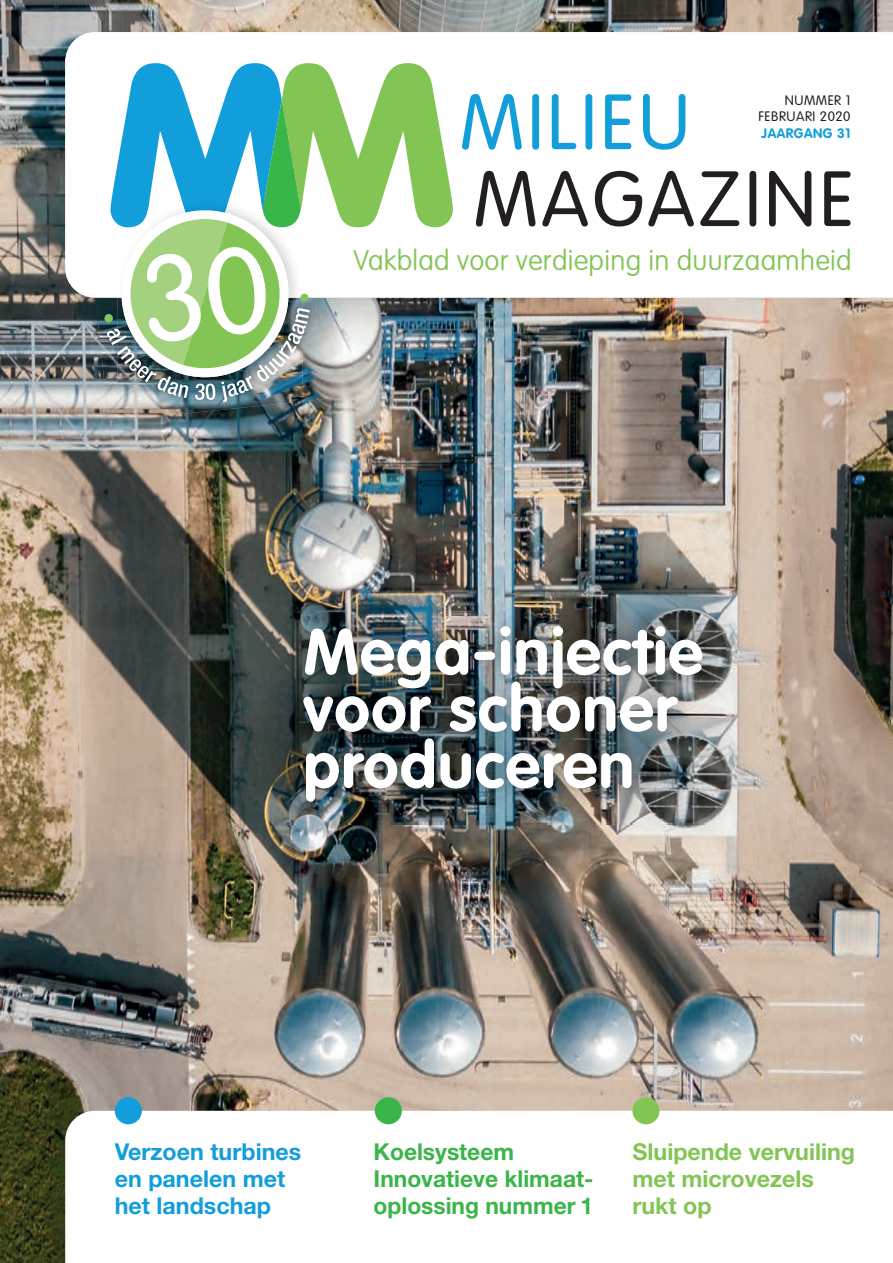
<style>
.page{position:relative;width:893px;height:1263px;background:#fff}
.page>*{position:absolute;margin:0;border:0;box-sizing:border-box;transform-origin:0 0}
.t1{font:700 64.05px/56.7px "VAG Rounded";letter-spacing:.02em;color:#fff}
.t2{font:100 27.9px "VAG Rounded";letter-spacing:.01em;color:#83c555}
.t3{font:700 23.25px/27px "Helvetica Neue LT Std";color:#3ab54a}
.t4{font:700 23.25px/27px "Helvetica Neue LT Std";color:#119eda}
.t5{font:700 23.25px/27px "Helvetica Neue LT Std";color:#83c555}
.t6{font:300 13.5px/16.2px "VAG Rounded";letter-spacing:.04em;color:#231f20;text-align:right}
.t7{font:700 13.5px "VAG Rounded";letter-spacing:.04em;color:#119eda}
</style>
<div class="page">
<img style="left:0;top:0;width:893px;height:1263px">
<svg style="left:65px;top:32px;width:828px;height:266px"></svg>
<img style="left:281px;top:603px;width:445px;height:221px">
<svg style="left:65px;top:1111px;width:828px;height:152px"></svg>
<svg style="left:476px;top:171px;width:375px;height:55px"></svg>
<svg style="left:462px;top:94px;width:223px;height:56px"></svg>
<div style="left:632px;top:1097px;width:27px;height:27px;background:#83c555;border-radius:50%"></div>
<div style="left:115px;top:1097px;width:27px;height:27px;background:#119eda;border-radius:50%"></div>
<div style="left:375px;top:1097px;width:27px;height:27px;background:#3ab54a;border-radius:50%"></div>
<img style="left:98px;top:299px;width:228px;height:123px">
<svg style="left:104px;top:63px;width:349px;height:339px"></svg>
<p class="t6" style="left:759px;top:92px;width:93px">NUMMER 1<br>FEBRUARI 2020</p>
<p class="t7" style="left:762px;top:125px;width:90px">JAARGANG 31</p>
<p class="t2" style="left:353px;top:244px;width:500px">Vakblad voor verdieping in duurzaamheid</p>
<h1 class="t1" style="left:303px;top:623px;width:401px">Mega-injectie voor schoner produceren</h1>
<p class="t4" style="left:115px;top:1138px;width:188px">Verzoen turbines en panelen met het landschap</p>
<p class="t3" style="left:374px;top:1138px;width:221px">Koel systeem<br>Innovatieve klimaat&shy;oplossing nummer 1</p>
<p class="t5" style="left:632px;top:1138px;width:224px">Sluipende vervuiling met microvezels rukt op</p>
</div>
